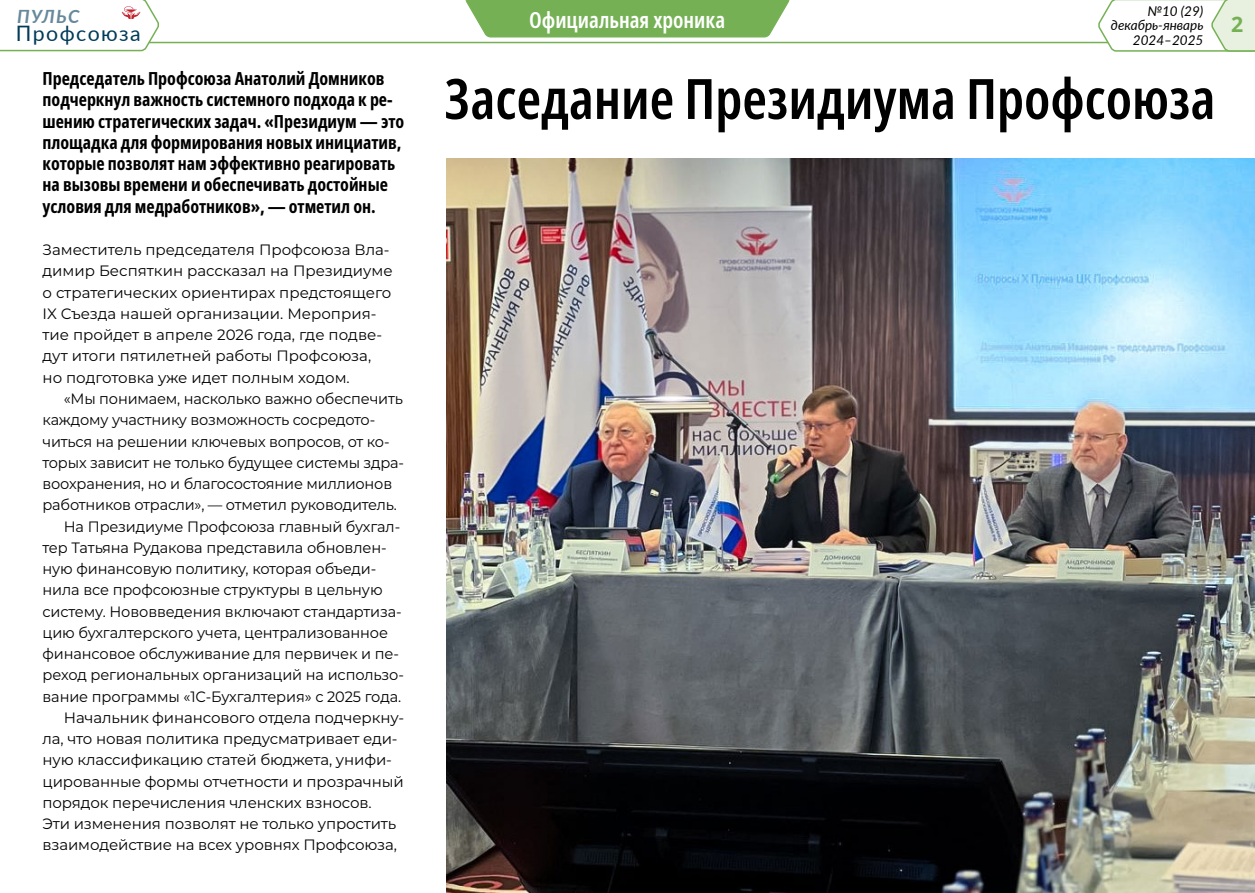
<style>
.page{position:relative;width:1255px;height:893px;background:#fff}
.page>*{position:absolute;margin:0;border:0;box-sizing:border-box;transform-origin:0 0}
.t1{font:600 extra-condensed 55.8px "Noto Sans";color:#000}
.t2{font:600 extra-condensed 22.05px "Noto Sans";color:#fff}
.t3{font:21.3px "Lato";letter-spacing:.07em;color:#003b59}
.t4{font:700 21.3px "Noto Sans";color:#75b154}
.t5{font:italic 700 18.3px "Lato";letter-spacing:.07em;color:#66899b}
.t6{font:700 extra-condensed 18px/21.3px "Noto Sans";color:#000}
.t7{font:15px/21.3px "Montserrat";letter-spacing:-.01em;color:#000}
.t8{font:italic 13.5px/13.5px "Lato";color:#000;text-align:right}
</style>
<div class="page">
<img style="left:446px;top:159px;width:808px;height:734px">
<svg style="left:161px;top:41px;width:935px;height:3px;background:#b9d7a9"></svg>
<svg style="left:465px;top:0;width:325px;height:38px;background:#80b761"></svg>
<svg style="left:1096px;top:0;width:158px;height:52px"></svg>
<svg style="left:0;top:0;width:161px;height:52px"></svg>
<p class="t5" style="left:17px;top:3px;width:64px">ПУЛЬС</p>
<h3 class="t3" style="left:16px;top:18px;width:126px">Профсоюза</h3>
<p class="t6" style="left:43px;top:68px;width:363px">Председатель Профсоюза Анатолий Домников подчеркнул важность системного подхода к ре&shy;шению стратегических задач. «Президиум — это площадка для формирования новых инициатив, которые позволят нам эффективно реагировать на вызовы времени и обеспечивать достойные условия для медработников», — отметил он.</p>
<p class="t7" style="left:43px;top:239px;width:351px">Заместитель председателя Профсоюза Вла&shy;димир Беспяткин рассказал на Президиуме о стратегических ориентирах предстоящего IX Съезда нашей организации. Мероприя&shy;тие пройдет в апреле 2026 года, где подве&shy;дут итоги пятилетней работы Профсоюза, но подготовка уже идет полным ходом.</p>
<p class="t7" style="left:64px;top:387px;width:340px">«Мы понимаем, насколько важно обеспечить</p>
<p class="t7" style="left:43px;top:409px;width:334px">каждому участнику возможность сосредото-</p>
<p class="t7" style="left:43px;top:430px;width:348px">читься на решении ключевых вопросов, от ко-</p>
<p class="t7" style="left:43px;top:451px;width:363px">торых зависит не только будущее системы здра-</p>
<p class="t7" style="left:43px;top:472px;width:351px">воохранения, но и благосостояние миллионов</p>
<p class="t7" style="left:43px;top:494px;width:356px">работников отрасли», — отметил руководитель.</p>
<p class="t7" style="left:64px;top:515px;width:338px">На Президиуме Профсоюза главный бухгал-</p>
<p class="t7" style="left:43px;top:536px;width:345px">тер Татьяна Рудакова представила обновлен-</p>
<p class="t7" style="left:43px;top:558px;width:335px">ную финансовую политику, которая объеди-</p>
<p class="t7" style="left:43px;top:579px;width:341px">нила все профсоюзные структуры в цельную</p>
<p class="t7" style="left:43px;top:600px;width:360px">систему. Нововведения включают стандартиза-</p>
<p class="t7" style="left:43px;top:621px;width:347px">цию бухгалтерского учета, централизованное</p>
<p class="t7" style="left:43px;top:643px;width:358px">финансовое обслуживание для первичек и пе-</p>
<p class="t7" style="left:43px;top:664px;width:363px">реход региональных организаций на использо-</p>
<p class="t7" style="left:43px;top:685px;width:360px">вание программы «1С-Бухгалтерия» с 2025 года.</p>
<p class="t7" style="left:64px;top:706px;width:342px">Начальник финансового отдела подчеркну-</p>
<p class="t7" style="left:43px;top:728px;width:356px">ла, что новая политика предусматривает еди-</p>
<p class="t7" style="left:43px;top:749px;width:351px">ную классификацию статей бюджета, унифи-</p>
<p class="t7" style="left:43px;top:770px;width:362px">цированные формы отчетности и прозрачный</p>
<p class="t7" style="left:43px;top:791px;width:330px">порядок перечисления членских взносов.</p>
<p class="t7" style="left:43px;top:813px;width:355px">Эти изменения позволят не только упростить</p>
<p class="t7" style="left:43px;top:834px;width:356px">взаимодействие на всех уровнях Профсоюза,</p>
<h2 class="t2" style="left:529px;top:4px;width:198px">Официальная хроника</h2>
<p class="t8" style="left:1110px;top:4px;width:94px">№10 (29) декабрь-январь</p>
<p class="t8" style="left:1132px;top:33px;width:72px">2024–2025</p>
<h1 class="t1" style="left:444px;top:59px;width:772px">Заседание Президиума Профсоюза</h1>
<h3 class="t4" style="left:1231px;top:9px;width:14px">2</h3>
</div>
